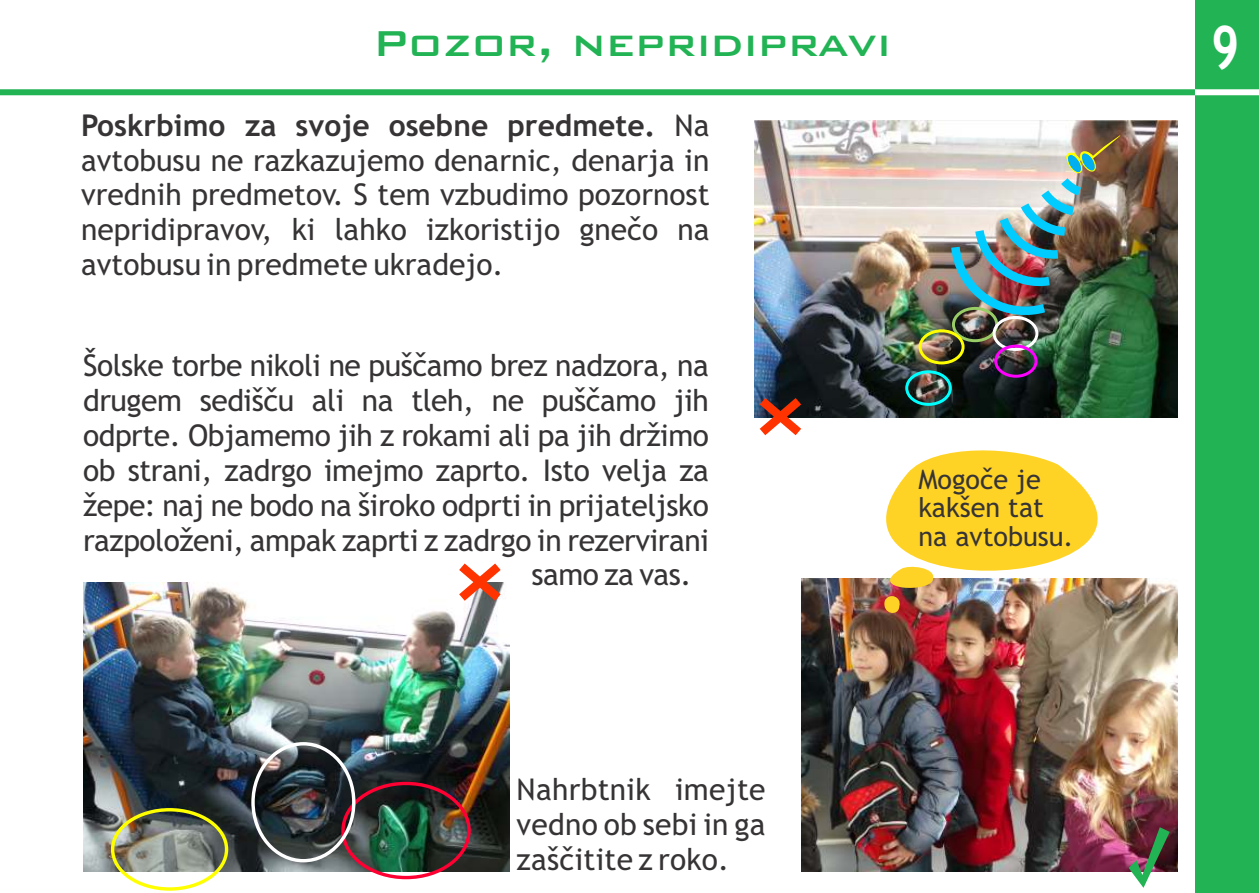
<style>
.page{position:relative;width:1259px;height:893px;background:#fff}
.page>*{position:absolute;margin:0;border:0;box-sizing:border-box;transform-origin:0 0}
.t1{font:700 60px "Trebuchet MS";color:#fefefe;scale:.8 1}
.t2{font:500 48px "Bank Gothic BT";color:#21b354}
.t3{font:30px/34.8px "Trebuchet MS";letter-spacing:-.015em;color:#373435;text-align:justify}
.t4{font:27px/28.5px "Trebuchet MS";color:#373435}
.s1{font-weight:700}
</style>
<div class="page">
<div style="left:1195px;top:0;width:64px;height:893px;background:#21b354"></div>
<img style="left:754px;top:121px;width:424px;height:297px">
<img style="left:83px;top:582px;width:427px;height:290px">
<img style="left:802px;top:617px;width:376px;height:255px">
<img style="left:801px;top:450px;width:377px;height:167px">
<img style="left:864px;top:564px;width:72px;height:53px">
<div style="left:111px;top:808px;width:117px;height:83px;border:3px solid #ff0;border-radius:50%"></div>
<div style="left:952px;top:307px;width:46px;height:35px;border:3px solid #9c6;border-radius:50%"></div>
<div style="left:341px;top:782px;width:130px;height:97px;border:3px solid #f03;border-radius:50%"></div>
<div style="left:251px;top:742px;width:104px;height:120px;border:3px solid #fff;border-radius:50%"></div>
<div style="left:992px;top:316px;width:46px;height:35px;border:3px solid #fff;border-radius:50%"></div>
<div style="left:918px;top:329px;width:46px;height:35px;border:3px solid #ff0;border-radius:50%"></div>
<div style="left:905px;top:370px;width:47px;height:36px;border:3px solid #0ff;border-radius:50%"></div>
<div style="left:994px;top:345px;width:43px;height:33px;border:3px solid #f0f;border-radius:50%"></div>
<img style="left:946px;top:135px;width:174px;height:188px">
<svg style="left:450px;top:563px;width:60px;height:46px"></svg>
<svg style="left:754px;top:389px;width:56px;height:47px"></svg>
<svg style="left:1128px;top:827px;width:41px;height:61px"></svg>
<div style="left:1188px;top:89px;width:71px;height:6px;background:#fff"></div>
<div style="left:0;top:89px;width:1195px;height:6px;background:#21b354"></div>
<h2 class="t2" style="left:372px;top:20px;width:520px">Pozor, nepridipravi</h2>
<p class="t3" style="left:81px;top:110px;width:630px"><span class="s1">Poskrbimo za svoje osebne predmete.</span> Na avtobusu ne razkazujemo denarnic, denarja in vrednih predmetov. S tem vzbudimo pozornost nepridipravov, ki lahko izkoristijo gnečo na avtobusu in predmete ukradejo.</p>
<p class="t3" style="left:83px;top:351px;width:627px">Šolske torbe nikoli ne puščamo brez nadzora, na</p>
<p class="t3" style="left:83px;top:386px;width:627px">drugem sedišču ali na tleh, ne puščamo jih</p>
<p class="t3" style="left:83px;top:421px;width:627px">odprte. Objamemo jih z rokami ali pa jih držimo</p>
<p class="t3" style="left:83px;top:456px;width:627px">ob strani, zadrgo imejmo zaprto. Isto velja za</p>
<p class="t3" style="left:83px;top:490px;width:627px">žepe: naj ne bodo na široko odprti in prijateljsko</p>
<p class="t3" style="left:83px;top:525px;width:627px">razpoloženi, ampak zaprti z zadrgo in rezervirani</p>
<p class="t3" style="left:531px;top:560px;width:162px">samo za vas.</p>
<p class="t4" style="left:918px;top:467px;width:157px">Mogoče je kakšen tat na avtobusu.</p>
<p class="t3" style="left:516px;top:775px;width:250px">Nahrbtnik imejte vedno ob sebi in ga zaščitite z roko.</p>
<h1 class="t1" style="left:1211px;top:25px;width:37px">9</h1>
</div>
